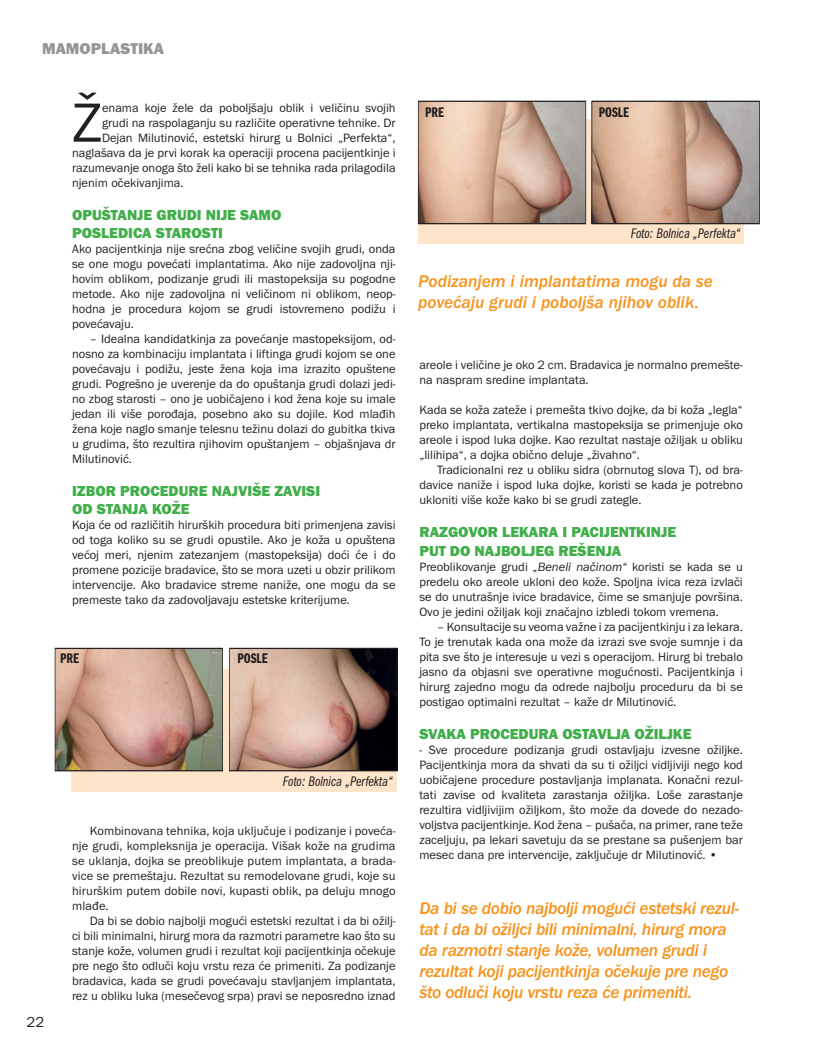
<style>
.page{position:relative;width:815px;height:1053px;background:#fff}
.page>*{position:absolute;margin:0;border:0;box-sizing:border-box;transform-origin:0 0}
.t1{font:57.5px "Franklin Got Itc TEE";color:#231f20}
.t2{font:italic 500 17.5px/21px "Franklin Got Itc TEE";letter-spacing:-.02em;color:#f7931d}
.t3{font:italic 500 17.5px/21px "Franklin Got Itc TEE";color:#f7931d}
.t4{font:16.25px "Franklin Got Itc TEE Heav";color:#939598}
.medjunaslov{font:15px "Franklin Got Itc TEE Heav";color:#40ae49}
.t5{font:15px "Franklin Got Itc TEE";color:#231f20}
.t6{font:14.38px "Franklin Got Itc TEE Book Comp Ital";color:#231f20}
.t7{font:14.38px "Franklin Got Itc TEE Demi Comp";color:#231f20}
.t8{font:12.5px/15px "Franklin Got Itc TEE";color:#231f20;text-align:justify}
.s1{font-style:italic}
</style>
<div class="page">
<div style="left:71px;top:669px;width:326px;height:123px;background:#fee5ca"></div>
<div style="left:418px;top:119px;width:326px;height:124px;background:#fee5ca"></div>
<img style="left:57px;top:650px;width:164px;height:118px">
<div style="left:55px;top:648px;width:168px;height:122px;border:1px solid #231f20"></div>
<img style="left:231px;top:650px;width:164px;height:118px">
<div style="left:229px;top:648px;width:168px;height:122px;border:1px solid #231f20"></div>
<img style="left:420px;top:103px;width:164px;height:119px">
<div style="left:418px;top:101px;width:168px;height:123px;border:1px solid #231f20"></div>
<img style="left:594px;top:103px;width:164px;height:119px">
<div style="left:592px;top:101px;width:168px;height:123px;border:1px solid #231f20"></div>
<p class="t4" style="left:42px;top:39px;width:25px">MAMOPLASTIKA</p>
<p class="t1" style="left:72px;top:91px;width:31px">Ž</p>
<p class="t8" style="left:102px;top:100px;width:295px">enama koje žele da poboljšaju oblik i veličinu svojih</p>
<p class="t8" style="left:102px;top:115px;width:295px">grudi na raspolaganju su različite operativne tehnike. Dr</p>
<p class="t8" style="left:102px;top:130px;width:295px">Dejan Milutinović, estetski hirurg u Bolnici „Perfekta“,</p>
<p class="t8" style="left:72px;top:145px;width:325px">naglašava da je prvi korak ka operaciji procena pacijentkinje i</p>
<p class="t8" style="left:72px;top:160px;width:325px">razumevanje onoga što želi kako bi se tehnika rada prilagodila</p>
<p class="t8" style="left:72px;top:175px;width:113px">njenim očekivanjima.</p>
<p class="medjunaslov" style="left:72px;top:206px;width:211px">OPUŠTANJE GRUDI NIJE SAMO</p>
<p class="medjunaslov" style="left:72px;top:224px;width:152px">POSLEDICA STAROSTI</p>
<p class="t8" style="left:72px;top:241px;width:325px">Ako pacijentkinja nije srećna zbog veličine svojih grudi, onda se one mogu povećati implantatima. Ako nije zadovoljna nji&shy;hovim oblikom, podizanje grudi ili mastopeksija su pogodne metode. Ako nije zadovoljna ni veličinom ni oblikom, neop&shy;hodna je procedura kojom se grudi istovremeno podižu i povećavaju.</p>
<p class="t8" style="left:72px;top:331px;width:325px;text-indent:18px">– Idealna kandidatkinja za povećanje mastopeksijom, od&shy;nosno za kombinaciju implantata i liftinga grudi kojom se one povećavaju i podižu, jeste žena koja ima izrazito opuštene grudi. Pogrešno je uverenje da do opuštanja grudi dolazi jedi&shy;no zbog starosti – ono je uobičajeno i kod žena koje su imale jedan ili više porođaja, posebno ako su dojile. Kod mlađih žena koje naglo smanje telesnu težinu dolazi do gubitka tkiva u grudima, što rezultira njihovim opuštanjem – objašnjava dr Milutinović.</p>
<p class="medjunaslov" style="left:72px;top:482px;width:250px">IZBOR PROCEDURE NAJVIŠE ZAVISI</p>
<p class="medjunaslov" style="left:72px;top:500px;width:119px">OD STANJA KOŽE</p>
<p class="t8" style="left:72px;top:517px;width:325px">Koja će od različitih hirurških procedura biti primenjena zavisi od toga koliko su se grudi opustile. Ako je koža u opuštena većoj meri, njenim zatezanjem (mastopeksija) doći će i do promene pozicije bradavice, što se mora uzeti u obzir prilikom intervencije. Ako bradavice streme naniže, one mogu da se premeste tako da zadovoljavaju estetske kriterijume.</p>
<p class="t7" style="left:60px;top:650px;width:20px">PRE</p>
<p class="t7" style="left:237px;top:650px;width:32px">POSLE</p>
<p class="t6" style="left:283px;top:773px;width:111px">Foto: Bolnica „Perfekta“</p>
<p class="t5" style="left:27px;top:1013px;width:19px">22</p>
<p class="t8" style="left:72px;top:823px;width:325px;text-indent:18px">Kombinovana tehnika, koja uključuje i podizanje i poveća&shy;nje grudi, kompleksnija je operacija. Višak kože na grudima se uklanja, dojka se preoblikuje putem implantata, a brada&shy;vice se premeštaju. Rezultat su remodelovane grudi, koje su hirurškim putem dobile novi, kupasti oblik, pa deluju mnogo mlađe.</p>
<p class="t8" style="left:72px;top:913px;width:325px;text-indent:18px">Da bi se dobio najbolji mogući estetski rezultat i da bi ožilj&shy;ci bili minimalni, hirurg mora da razmotri parametre kao što su stanje kože, volumen grudi i rezultat koji pacijentkinja očekuje pre nego što odluči koju vrstu reza će primeniti. Za podizanje bradavica, kada se grudi povećavaju stavljanjem implantata, rez u obliku luka (mesečevog srpa) pravi se neposredno iznad</p>
<p class="t7" style="left:425px;top:104px;width:20px">PRE</p>
<p class="t7" style="left:599px;top:104px;width:32px">POSLE</p>
<p class="t6" style="left:631px;top:225px;width:111px">Foto: Bolnica „Perfekta“</p>
<p class="t3" style="left:418px;top:271px;width:296px">Podizanjem i implantatima mogu da se povećaju grudi i poboljša njihov oblik.</p>
<p class="t8" style="left:419px;top:358px;width:325px">areole i veličine je oko 2 cm. Bradavica je normalno premešte&shy;na naspram sredine implantata.</p>
<p class="t8" style="left:419px;top:403px;width:325px">Kada se koža zateže i premešta tkivo dojke, da bi koža „legla“ preko implantata, vertikalna mastopeksija se primenjuje oko areole i ispod luka dojke. Kao rezultat nastaje ožiljak u obliku „lilihipa“, a dojka obično deluje „živahno“.</p>
<p class="t8" style="left:419px;top:463px;width:325px;text-indent:18px">Tradicionalni rez u obliku sidra (obrnutog slova T), od bra&shy;davice naniže i ispod luka dojke, koristi se kada je potrebno ukloniti više kože kako bi se grudi zategle.</p>
<p class="medjunaslov" style="left:419px;top:523px;width:258px">RAZGOVOR LEKARA I PACIJENTKINJE</p>
<p class="medjunaslov" style="left:419px;top:541px;width:203px">PUT DO NAJBOLJEG REŠENJA</p>
<p class="t8" style="left:419px;top:559px;width:325px">Preoblikovanje grudi <span class="s1">„Beneli načinom“</span> koristi se kada se u predelu oko areole ukloni deo kože. Spoljna ivica reza izvlači se do unutrašnje ivice bradavice, čime se smanjuje površina.<br>Ovo je jedini ožiljak koji značajno izbledi tokom vremena.</p>
<p class="t8" style="left:419px;top:619px;width:325px;text-indent:18px">– Konsultacije su veoma važne i za pacijentkinju i za lekara.<br>To je trenutak kada ona može da izrazi sve svoje sumnje i da pita sve što je interesuje u vezi s operacijom. Hirurg bi trebalo jasno da objasni sve operativne mogućnosti. Pacijentkinja i hirurg zajedno mogu da odrede najbolju proceduru da bi se postigao optimalni rezultat – kaže dr Milutinović.</p>
<p class="medjunaslov" style="left:419px;top:724px;width:274px">SVAKA PROCEDURA OSTAVLJA OŽILJKE</p>
<p class="t8" style="left:419px;top:742px;width:325px">- Sve procedure podizanja grudi ostavljaju izvesne ožiljke.<br>Pacijentkinja mora da shvati da su ti ožiljci vidljiviji nego kod uobičajene procedure postavljanja implanata. Konačni rezul&shy;tati zavise od kvaliteta zarastanja ožiljka. Loše zarastanje rezultira vidljivijim ožiljkom, što može da dovede do nezado&shy;voljstva pacijentkinje. Kod žena – pušača, na primer, rane teže zaceljuju, pa lekari savetuju da se prestane sa pušenjem bar mesec dana pre intervencije, zaključuje dr Milutinović. •</p>
<p class="t2" style="left:419px;top:898px;width:321px">Da bi se dobio najbolji mogući estetski rezul&shy;tat i da bi ožiljci bili minimalni, hirurg mora da razmotri stanje kože, volumen grudi i rezultat koji pacijentkinja očekuje pre nego što odluči koju vrstu reza će primeniti.</p>
</div>
